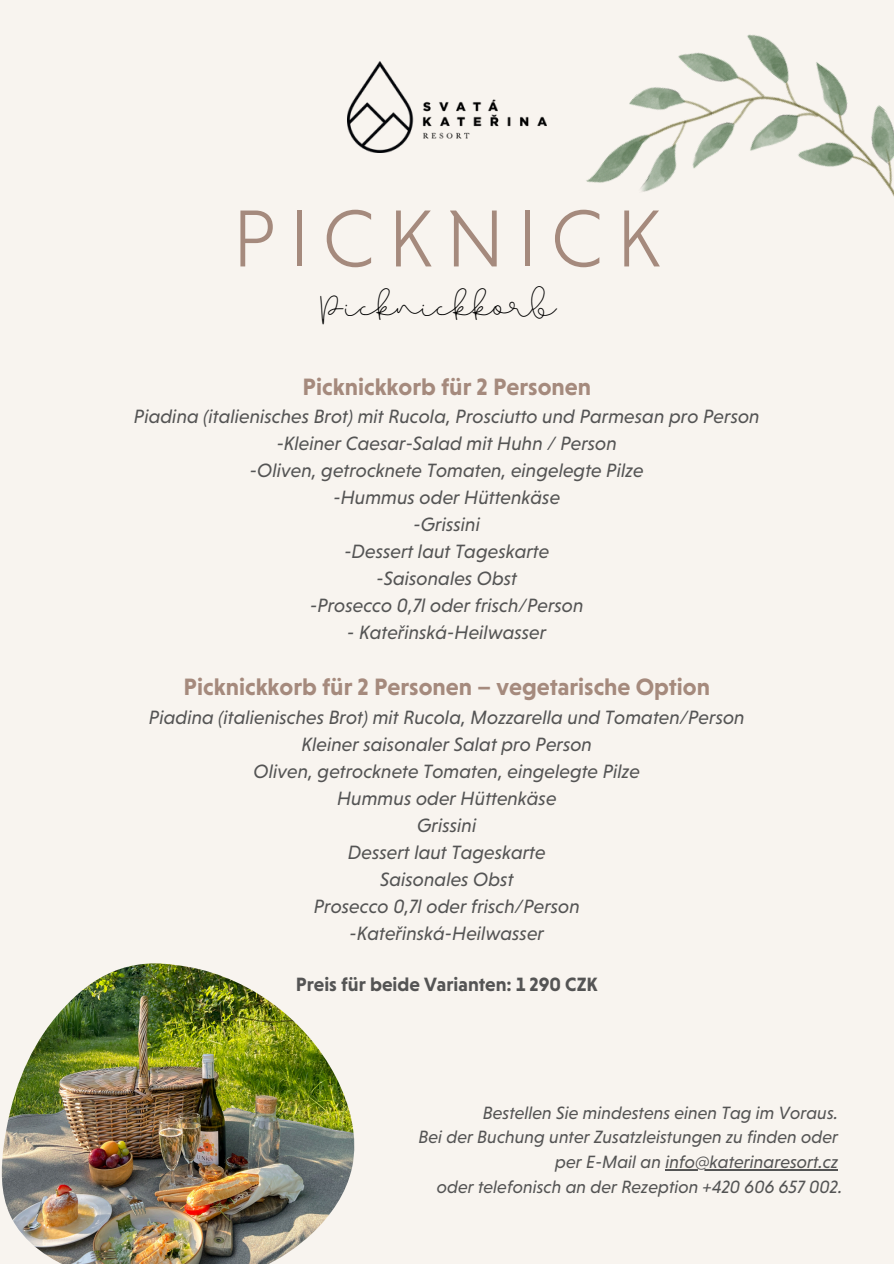
<style>
.page{position:relative;width:894px;height:1264px;background:#fff}
.page>*{position:absolute;margin:0;border:0;box-sizing:border-box;transform-origin:0 0}
.t1{font:82.2px "Niveau Grotesk Light Small Caps";letter-spacing:.16em;color:#a58a7d}
.t2{font:37.65px "Beautiful";color:#000}
.t3{font:700 24.15px "Niveau Grotesk";color:#a58a7d}
.t4{font:italic 19.65px "Niveau Grotesk";color:#545454}
.t5{font:700 19.65px "Niveau Grotesk";color:#545454}
.t6{font:italic 18.15px "Niveau Grotesk";color:#545454}
</style>
<div class="page">
<div style="left:0;top:0;width:893px;height:1263px;background:#f8f4ef"></div>
<img style="left:586px;top:34px;width:307px;height:161px">
<hr style="left:665px;top:1169px;width:172px;height:1px;background:#545454">
<img style="left:347px;top:62px;width:199px;height:91px">
<img style="left:2px;top:963px;width:352px;height:300px">
<p class="t1" style="left:232px;top:190px;width:430px">PICKNICK</p>
<p class="t2" style="left:320px;top:283px;width:237px">Picknickkorb</p>
<h1 class="t3" style="left:302px;top:372px;width:290px">Picknickkorb für 2 Personen</h1>
<h2 class="t4" style="left:134px;top:405px;width:627px">Piadina (italienisches Brot) mit Rucola, Prosciutto und Parmesan pro Person</h2>
<p class="t4" style="left:276px;top:432px;width:341px">-Kleiner Caesar-Salad mit Huhn / Person</p>
<p class="t4" style="left:250px;top:459px;width:395px">-Oliven, getrocknete Tomaten, eingelegte Pilze</p>
<p class="t4" style="left:333px;top:486px;width:228px">-Hummus oder Hüttenkäse</p>
<p class="t4" style="left:413px;top:513px;width:68px">-Grissini</p>
<p class="t4" style="left:344px;top:540px;width:206px">-Dessert laut Tageskarte</p>
<p class="t4" style="left:376px;top:567px;width:142px">-Saisonales Obst</p>
<p class="t4" style="left:310px;top:594px;width:275px">-Prosecco 0,7l oder frisch/Person</p>
<p class="t4" style="left:347px;top:621px;width:200px">- Kateřinská-Heilwasser</p>
<p class="t3" style="left:184px;top:673px;width:527px">Picknickkorb für 2 Personen – vegetarische Option</p>
<p class="t4" style="left:149px;top:705px;width:597px">Piadina (italienisches Brot) mit Rucola, Mozzarella und Tomaten/Person</p>
<p class="t4" style="left:301px;top:732px;width:292px">Kleiner saisonaler Salat pro Person</p>
<p class="t4" style="left:253px;top:759px;width:388px">Oliven, getrocknete Tomaten, eingelegte Pilze</p>
<p class="t4" style="left:337px;top:786px;width:221px">Hummus oder Hüttenkäse</p>
<p class="t4" style="left:417px;top:813px;width:61px">Grissini</p>
<p class="t4" style="left:348px;top:840px;width:199px">Dessert laut Tageskarte</p>
<p class="t4" style="left:380px;top:867px;width:135px">Saisonales Obst</p>
<p class="t4" style="left:313px;top:894px;width:267px">Prosecco 0,7l oder frisch/Person</p>
<p class="t4" style="left:349px;top:921px;width:196px">-Kateřinská-Heilwasser</p>
<p class="t5" style="left:296px;top:973px;width:303px">Preis für beide Varianten: 1 290 CZK</p>
<p class="t6" style="left:482px;top:1101px;width:357px">Bestellen Sie mindestens einen Tag im Voraus.</p>
<h3 class="t6" style="left:418px;top:1126px;width:421px">Bei der Buchung unter Zusatzleistungen zu finden oder</h3>
<p class="t6" style="left:555px;top:1151px;width:284px">per E-Mail an info@katerinaresort.cz</p>
<p class="t6" style="left:437px;top:1175px;width:407px">oder telefonisch an der Rezeption +420 606 657 002.</p>
</div>
